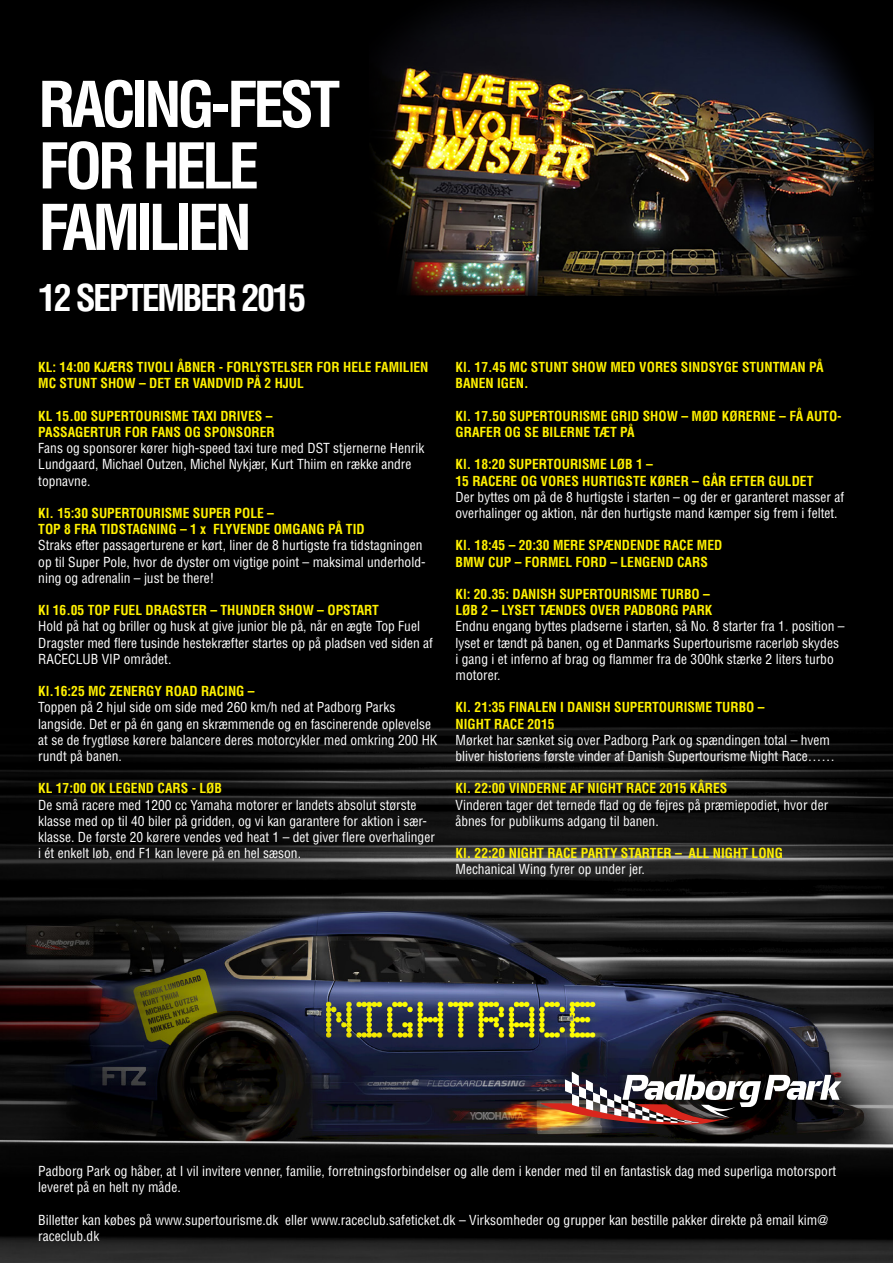
<style>
.page{position:relative;width:893px;height:1263px;background:#000}
.page>*{position:absolute;margin:0;border:0;box-sizing:border-box;transform-origin:0 0}
.t1{font:700 condensed 61.5px/61.5px "Helvetica LT Std";letter-spacing:-.07em;color:#fff}
.t2{font:700 condensed 36px "Helvetica LT Std";letter-spacing:-.07em;color:#fff}
.t3{font:condensed 13.5px/16.2px "Helvetica LT Std";color:#fff}
.t4{font:700 condensed 13.5px/16.2px "Helvetica LT Std";color:#fff101}
</style>
<div class="page">
<img style="left:0;top:727px;width:893px;height:536px">
<img style="left:375px;top:0;width:499px;height:296px">
<svg style="left:540px;top:1071px;width:301px;height:54px"></svg>
<h1 class="t1" style="left:38px;top:73px;width:304px">RACING-FEST<br>FOR HELE<br>FAMILIEN</h1>
<h2 class="t2" style="left:38px;top:276px;width:269px">12 SEPTEMBER 2015</h2>
<p class="t4" style="left:38px;top:359px;width:392px">KL: 14:00 KJÆRS TIVOLI ÅBNER - FORLYSTELSER FOR HELE FAMILIEN<br>MC STUNT SHOW – DET ER VANDVID PÅ 2 HJUL</p>
<p class="t4" style="left:38px;top:408px;width:238px">KL 15.00 SUPERTOURISME TAXI DRIVES –<br>PASSAGERTUR FOR FANS OG SPONSORER</p>
<p class="t3" style="left:38px;top:440px;width:388px">Fans og sponsorer kører high-speed taxi ture med DST stjernerne Henrik<br>Lundgaard, Michael Outzen, Michel Nykjær, Kurt Thiim en række andre topnavne.</p>
<p class="t4" style="left:38px;top:505px;width:328px">Kl. 15:30 SUPERTOURISME SUPER POLE –<br>TOP 8 FRA TIDSTAGNING – 1 x FLYVENDE OMGANG PÅ TID</p>
<p class="t3" style="left:38px;top:537px;width:389px">Straks efter passagerturene er kørt, liner de 8 hurtigste fra tidstagningen op til Super Pole, hvor de dyster om vigtige point – maksimal underhold&shy;ning og adrenalin – just be there!</p>
<p class="t4" style="left:38px;top:602px;width:342px">Kl 16.05 TOP FUEL DRAGSTER – THUNDER SHOW – OPSTART</p>
<p class="t3" style="left:38px;top:618px;width:396px">Hold på hat og briller og husk at give junior ble på, når en ægte Top Fuel<br>Dragster med flere tusinde hestekræfter startes op på pladsen ved siden af<br>RACECLUB VIP området.</p>
<p class="t4" style="left:38px;top:683px;width:218px">Kl.16:25 MC ZENERGY ROAD RACING –</p>
<p class="t3" style="left:38px;top:699px;width:401px">Toppen på 2 hjul side om side med 260 km/h ned at Padborg Parks langside. Det er på én gang en skræmmende og en fascinerende oplevelse at se de frygtløse kørere balancere deres motorcykler med omkring 200 HK rundt på banen.</p>
<p class="t4" style="left:38px;top:780px;width:185px">KL 17:00 OK LEGEND CARS - LØB</p>
<p class="t3" style="left:38px;top:796px;width:398px">De små racere med 1200 cc Yamaha motorer er landets absolut største klasse med op til 40 biler på gridden, og vi kan garantere for aktion i sær&shy;klasse. De første 20 kørere vendes ved heat 1 – det giver flere overhalinger i ét enkelt løb, end F1 kan levere på en hel sæson.</p>
<p class="t4" style="left:455px;top:359px;width:370px">Kl. 17.45 MC STUNT SHOW MED VORES SINDSYGE STUNTMAN PÅ<br>BANEN IGEN.</p>
<p class="t4" style="left:455px;top:408px;width:388px">Kl. 17.50 SUPERTOURISME GRID SHOW – MØD KØRERNE – FÅ AUTO-<br>GRAFER OG SE BILERNE TÆT PÅ</p>
<p class="t4" style="left:455px;top:456px;width:359px">Kl. 18:20 SUPERTOURISME LØB 1 –<br>15 RACERE OG VORES HURTIGSTE KØRER – GÅR EFTER GULDET</p>
<p class="t3" style="left:455px;top:489px;width:390px">Der byttes om på de 8 hurtigste i starten – og der er garanteret masser af overhalinger og aktion, når den hurtigste mand kæmper sig frem i feltet.</p>
<p class="t4" style="left:455px;top:537px;width:268px">Kl. 18:45 – 20:30 MERE SPÆNDENDE RACE MED<br>BMW CUP – FORMEL FORD – LENGEND CARS</p>
<p class="t4" style="left:455px;top:586px;width:258px">Kl: 20.35: DANISH SUPERTOURISME TURBO –<br>LØB 2 – LYSET TÆNDES OVER PADBORG PARK</p>
<p class="t3" style="left:455px;top:618px;width:391px">Endnu engang byttes pladserne i starten, så No. 8 starter fra 1. position – lyset er tændt på banen, og et Danmarks Supertourisme racerløb skydes i gang i et inferno af brag og flammer fra de 300hk stærke 2 liters turbo motorer.</p>
<p class="t4" style="left:455px;top:699px;width:311px">Kl. 21:35 FINALEN I DANISH SUPERTOURISME TURBO –<br>NIGHT RACE 2015</p>
<p class="t3" style="left:455px;top:732px;width:381px">Mørket har sænket sig over Padborg Park og spændingen total – hvem bliver historiens første vinder af Danish Supertourisme Night Race……</p>
<p class="t4" style="left:455px;top:780px;width:273px">Kl. 22:00 VINDERNE AF NIGHT RACE 2015 KÅRES</p>
<p class="t3" style="left:455px;top:796px;width:374px">Vinderen tager det ternede flad og de fejres på præmiepodiet, hvor der åbnes for publikums adgang til banen.</p>
<p class="t4" style="left:455px;top:845px;width:329px">Kl. 22:20 NIGHT RACE PARTY STARTER – ALL NIGHT LONG</p>
<p class="t3" style="left:455px;top:861px;width:191px">Mechanical Wing fyrer op under jer.</p>
<p class="t3" style="left:38px;top:1163px;width:799px">Padborg Park og håber, at I vil invitere venner, familie, forretningsforbindelser og alle dem i kender med til en fantastisk dag med superliga motorsport leveret på en helt ny måde.</p>
<p class="t3" style="left:38px;top:1211px;width:791px">Billetter kan købes på www.supertourisme.dk eller www.raceclub.safeticket.dk – Virksomheder og grupper kan bestille pakker direkte på email kim@ raceclub.dk</p>
</div>
